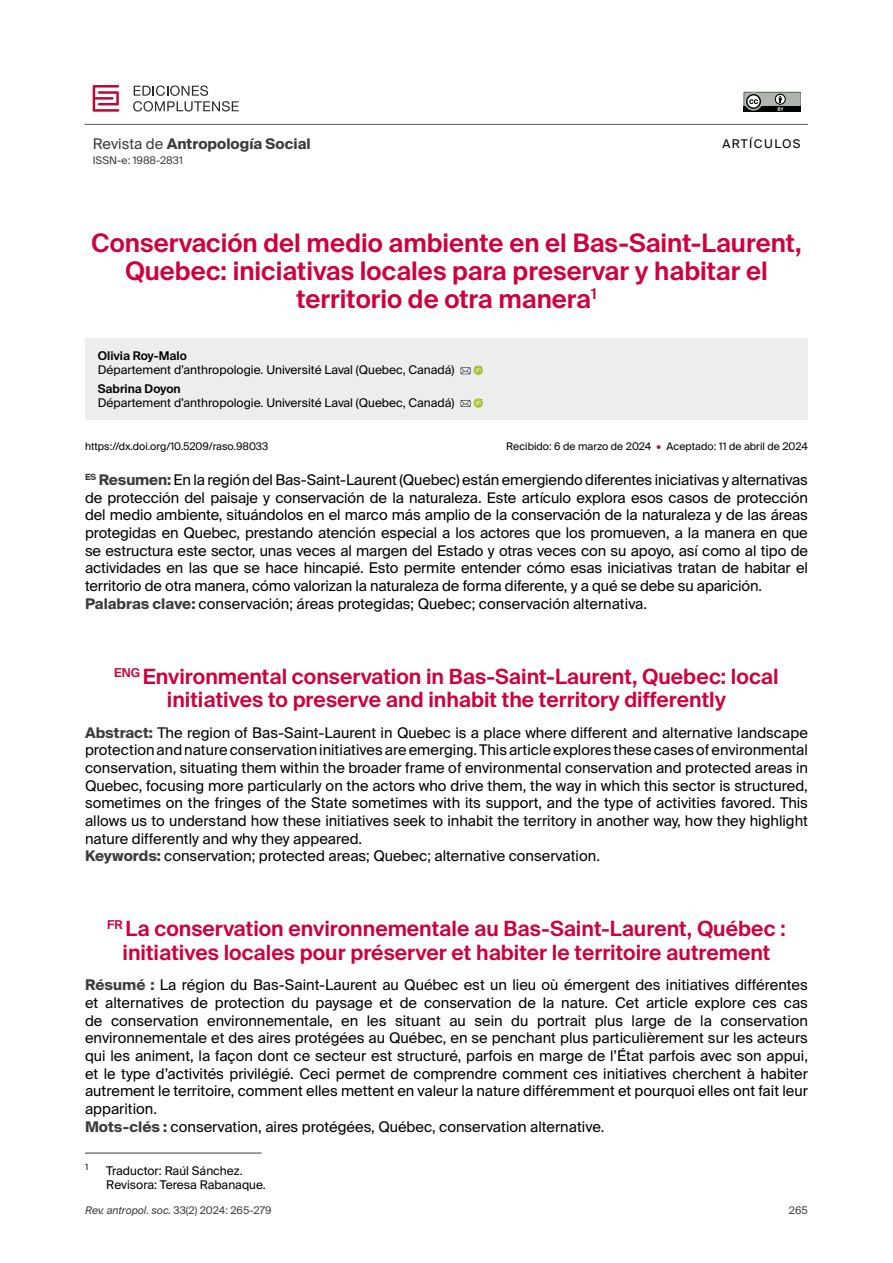
<style>
.page{position:relative;width:893px;height:1263px;background:#fff}
.page>*{position:absolute;margin:0;border:0;box-sizing:border-box;transform-origin:0 0}
._000-Título_original{font:600 25.5px/28.2px "Suisse Intl";color:#cf003d;text-align:center}
._000-Título_traducid{font:600 21px/23.7px "Suisse Intl";color:#cf003d;text-align:center}
._000_Resumen_abstrac{font:14.7px/17.7px "Suisse Intl";color:#000;text-align:justify}
._000-Palabras_clave{font:14.7px "Suisse Intl";color:#000}
.t1{font:700 14.7px "Suisse Intl";color:#3c3c3b}
._000-CARGO{font:12px "Suisse Intl";color:#000}
._000-Notas_al_pie{font:12px "Suisse Intl";color:#000}
._000-Autor{font:600 12px "Suisse Intl";color:#000}
._000-CARGO-2{font:12px "Suisse Intl";letter-spacing:.12em;color:#000}
._000-LINEA_DOI{font:10.5px "Suisse Intl";color:#000}
.t2{font:italic 10.5px "Suisse Intl";color:#3c3c3b}
.t3{font:10.5px "Suisse Intl";color:#3c3c3b}
._000-Notas_al_pie-2{font:8.7px "Suisse Intl";color:#000}
.s1{font-weight:400}
.s2{color:#cf003d}
.s3{font-weight:700;color:#3c3c3b}
.s4{font-style:normal}
</style>
<div class="page">
<hr style="left:85px;top:1153px;width:176px;height:1px;background:#3c3c3b">
<div style="left:85px;top:338px;width:723px;height:82px;background:#ededed"></div>
<svg style="left:461px;top:366px;width:22px;height:9px"></svg>
<svg style="left:461px;top:398px;width:22px;height:10px"></svg>
<hr style="left:85px;top:124px;width:723px;height:1px;background:#575756">
<svg style="left:744px;top:92px;width:56px;height:19px"></svg>
<svg style="left:93px;top:85px;width:26px;height:26px"></svg>
<svg style="left:133px;top:85px;width:106px;height:26px"></svg>
<p class="t1" style="left:93px;top:135px;width:219px"><span class="s1">Revista de</span> Antropología Social</p>
<p class="t3" style="left:93px;top:154px;width:92px">ISSN-e: 1988-2831</p>
<p class="_000-CARGO-2" style="left:722px;top:136px;width:80px">ARTÍCULOS</p>
<p class="_000-Título_original" style="left:91px;top:229px;width:712px">Conservación del medio ambiente en el Bas-Saint-Laurent,<br>Quebec: iniciativas locales para preservar y habitar el territorio de otra manera<sup>1</sup></p>
<p class="_000-Autor" style="left:98px;top:349px;width:91px">Olivia Roy-Malo</p>
<p class="_000-CARGO" style="left:98px;top:363px;width:358px">Département d’anthropologie. Université Laval (Quebec, Canadá)</p>
<p class="_000-Autor" style="left:98px;top:382px;width:85px">Sabrina Doyon</p>
<p class="_000-CARGO" style="left:98px;top:396px;width:358px">Département d’anthropologie. Université Laval (Quebec, Canadá)</p>
<p class="_000-LINEA_DOI" style="left:85px;top:440px;width:185px">https://dx.doi.org/10.5209/raso.98033</p>
<p class="_000-LINEA_DOI" style="left:506px;top:440px;width:303px">Recibido: 6 de marzo de 2024 <span class="s2">•</span> Aceptado: 11 de abril de 2024</p>
<p class="_000_Resumen_abstrac" style="left:85px;top:471px;width:724px"><sup>ES</sup> <span class="s3">Resumen:</span> En la región del Bas-Saint-Laurent (Quebec) están emergiendo diferentes iniciativas y alternativas de protección del paisaje y conservación de la naturaleza. Este artículo explora esos casos de protección del medio ambiente, situándolos en el marco más amplio de la conservación de la naturaleza y de las áreas protegidas en Quebec, prestando atención especial a los actores que los promueven, a la manera en que se estructura este sector, unas veces al margen del Estado y otras veces con su apoyo, así como al tipo de actividades en las que se hace hincapié. Esto permite entender cómo esas iniciativas tratan de habitar el territorio de otra manera, cómo valorizan la naturaleza de forma diferente, y a qué se debe su aparición.</p>
<p class="_000-Palabras_clave" style="left:85px;top:595px;width:564px"><span class="s3">Palabras clave:</span> conservación; áreas protegidas; Quebec; conservación alternativa.</p>
<p class="_000-Título_traducid" style="left:114px;top:664px;width:666px"><sup>ENG</sup> Environmental conservation in Bas-Saint-Laurent, Quebec: local initiatives to preserve and inhabit the territory differently</p>
<p class="_000_Resumen_abstrac" style="left:85px;top:724px;width:724px"><span class="s3">Abstract:</span> The region of Bas-Saint-Laurent in Quebec is a place where different and alternative landscape protection and nature conservation initiatives are emerging. This article explores these cases of environmental conservation, situating them within the broader frame of environmental conservation and protected areas in Quebec, focusing more particularly on the actors who drive them, the way in which this sector is structured, sometimes on the fringes of the State sometimes with its support, and the type of activities favored. This allows us to understand how these initiatives seek to inhabit the territory in another way, how they highlight nature differently and why they appeared.</p>
<p class="_000-Palabras_clave" style="left:85px;top:848px;width:516px"><span class="s3">Keywords:</span> conservation; protected areas; Quebec; alternative conservation.</p>
<p class="_000-Título_traducid" style="left:107px;top:917px;width:680px"><sup>FR</sup> La conservation environnementale au Bas-Saint-Laurent, Québec : initiatives locales pour préserver et habiter le territoire autrement</p>
<p class="_000_Resumen_abstrac" style="left:85px;top:976px;width:724px"><span class="s3">Résumé :</span> La région du Bas-Saint-Laurent au Québec est un lieu où émergent des initiatives différentes et alternatives de protection du paysage et de conservation de la nature. Cet article explore ces cas de conservation environnementale, en les situant au sein du portrait plus large de la conservation environnementale et des aires protégées au Québec, en se penchant plus particulièrement sur les acteurs qui les animent, la façon dont ce secteur est structuré, parfois en marge de l’État parfois avec son appui, et le type d’activités privilégié. Ceci permet de comprendre comment ces initiatives cherchent à habiter autrement le territoire, comment elles mettent en valeur la nature différemment et pourquoi elles ont fait leur apparition.</p>
<p class="_000-Palabras_clave" style="left:85px;top:1118px;width:521px"><span class="s3">Mots-clés :</span> conservation, aires protégées, Québec, conservation alternative.</p>
<p class="_000-Notas_al_pie-2" style="left:85px;top:1162px;width:5px">1</p>
<p class="_000-Notas_al_pie" style="left:106px;top:1164px;width:138px">Traductor: Raúl Sánchez.</p>
<p class="_000-Notas_al_pie" style="left:106px;top:1177px;width:161px">Revisora: Teresa Rabanaque.</p>
<p class="t2" style="left:85px;top:1204px;width:188px">Rev. antropol. soc. <span class="s4">33(2) 2024: 265-279</span></p>
<p class="t3" style="left:789px;top:1204px;width:21px">265</p>
</div>
